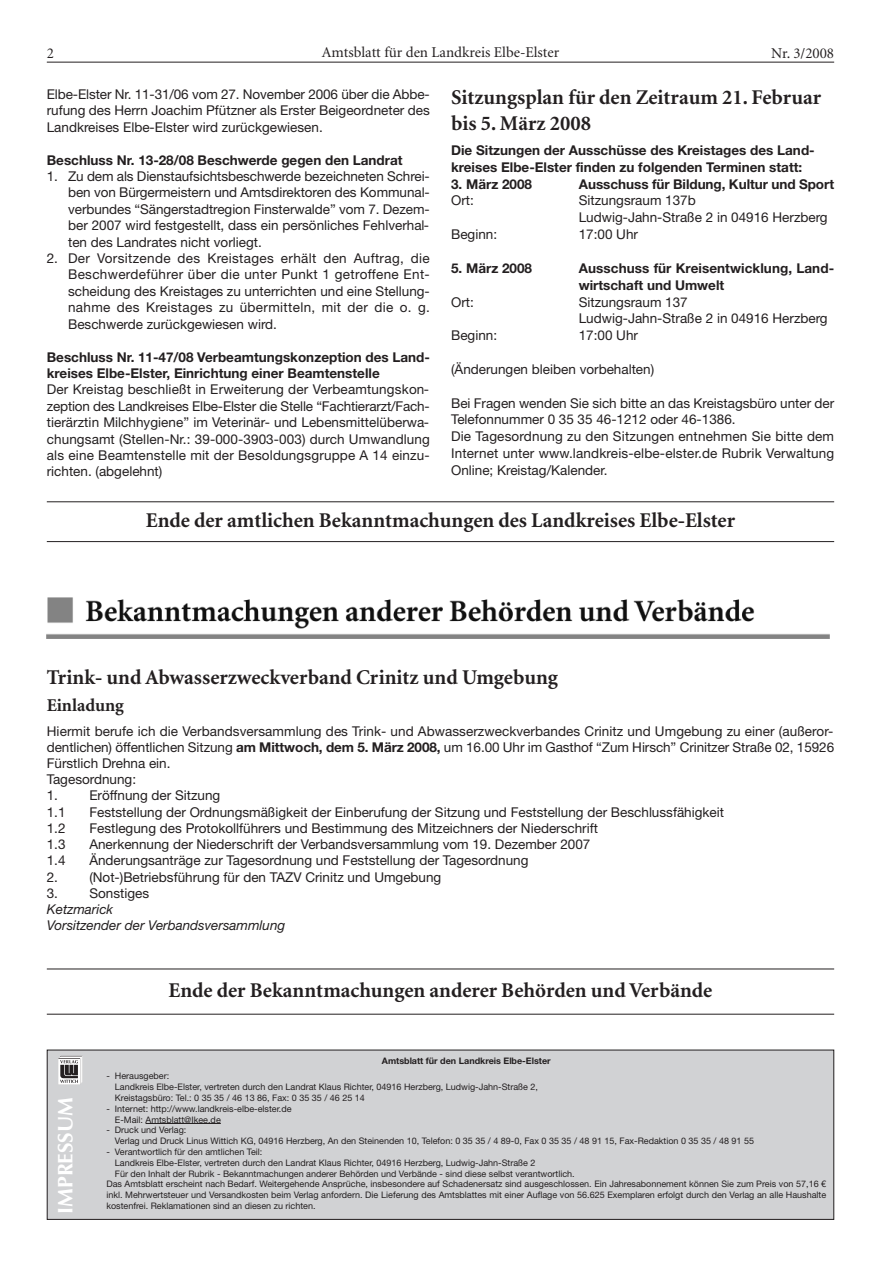
<style>
.page{position:relative;width:881px;height:1263px;background:#fff}
.page>*{position:absolute;margin:0;border:0;box-sizing:border-box;transform-origin:0 0}
.t1{font:700 21px/25.8px "Minion";color:#231f20}
.t2{font:700 21px "Optima";color:#fff}
.t3{font:700 18px "Minion";color:#231f20}
.t4{font:15px "Minion";color:#231f20}
.t5{font:13.5px/16.4px "Helvetica Neue LT";color:#231f20}
.t6{font:700 13.5px/16.8px "Helvetica Neue LT";color:#231f20}
.t7{font:italic 13.5px/16.2px "Helvetica Neue LT";color:#231f20}
.t8{font:9px/10.8px "Helvetica Neue LT";color:#231f20}
.t9{font:700 9px "Helvetica Neue LT";color:#231f20}
.s1{font-weight:700}
</style>
<div class="page">
<hr style="left:47px;top:62px;width:786px;height:1px;background:#231f20">
<img style="left:47px;top:597px;width:782px;height:42px">
<hr style="left:47px;top:501px;width:786px;height:1px;background:#231f20">
<hr style="left:47px;top:541px;width:786px;height:1px;background:#231f20">
<hr style="left:47px;top:968px;width:786px;height:1px;background:#231f20">
<hr style="left:47px;top:1014px;width:786px;height:1px;background:#231f20">
<div style="left:47px;top:1050px;width:786px;height:169px;background:#d1d2d4"></div>
<div style="left:47px;top:1050px;width:786px;height:170px;border:1px solid #231f20"></div>
<hr style="left:145px;top:1123px;width:76px;height:1px;background:#231f20">
<svg style="left:58px;top:1056px;width:25px;height:29px"></svg>
<p class="t4" style="left:47px;top:47px;width:9px">2</p>
<p class="t4" style="left:321px;top:47px;width:239px">Amtsblatt für den Landkreis Elbe-Elster</p>
<p class="t4" style="left:770px;top:47px;width:65px">Nr. 3/2008</p>
<p class="t5" style="left:47px;top:87px;width:384px;text-align:justify">Elbe-Elster Nr. 11-31/06 vom 27. November 2006 über die Abbe&shy;rufung des Herrn Joachim Pfützner als Erster Beigeordneter des Landkreises Elbe-Elster wird zurückgewiesen.</p>
<p class="t6" style="left:47px;top:153px;width:357px">Beschluss Nr. 13-28/08 Beschwerde gegen den Landrat</p>
<p class="t5" style="left:68px;top:169px;width:363px;text-align:justify;text-indent:-21px">1. Zu dem als Dienstaufsichtsbeschwerde bezeichneten Schrei&shy;ben von Bürgermeistern und Amtsdirektoren des Kommunal&shy;verbundes “Sängerstadtregion Finsterwalde” vom 7. Dezem&shy;ber 2007 wird festgestellt, dass ein persönliches Fehlverhal&shy;ten des Landrates nicht vorliegt.</p>
<p class="t5" style="left:68px;top:251px;width:363px;text-align:justify;text-indent:-21px">2. Der Vorsitzende des Kreistages erhält den Auftrag, die Beschwerdeführer über die unter Punkt 1 getroffene Ent&shy;scheidung des Kreistages zu unterrichten und eine Stellung&shy;nahme des Kreistages zu übermitteln, mit der die o. g.<br>Beschwerde zurückgewiesen wird.</p>
<p class="t6" style="left:47px;top:350px;width:384px;line-height:16.4px">Beschluss Nr. 11-47/08 Verbeamtungskonzeption des Land&shy;kreises Elbe-Elster, Einrichtung einer Beamtenstelle</p>
<p class="t5" style="left:47px;top:383px;width:384px;text-align:justify">Der Kreistag beschließt in Erweiterung der Verbeamtungskon&shy;zeption des Landkreises Elbe-Elster die Stelle “Fachtierarzt/Fach&shy;tierärztin Milchhygiene” im Veterinär- und Lebensmittelüberwa&shy;chungsamt (Stellen-Nr.: 39-000-3903-003) durch Umwandlung als eine Beamtenstelle mit der Besoldungsgruppe A 14 einzu&shy;richten. (abgelehnt)</p>
<h1 class="t1" style="left:451px;top:86px;width:371px">Sitzungsplan für den Zeitraum 21. Februar bis 5. März 2008</h1>
<p class="t6" style="left:451px;top:143px;width:365px">Die Sitzungen der Ausschüsse des Kreistages des Land&shy;kreises Elbe-Elster finden zu folgenden Terminen statt:</p>
<p class="t6" style="left:451px;top:177px;width:82px">3. März 2008</p>
<p class="t6" style="left:578px;top:177px;width:257px">Ausschuss für Bildung, Kultur und Sport</p>
<p class="t5" style="left:451px;top:194px;width:24px">Ort:</p>
<p class="t5" style="left:578px;top:194px;width:250px;line-height:16.8px">Sitzungsraum 137b<br>Ludwig-Jahn-Straße 2 in 04916 Herzberg</p>
<p class="t5" style="left:451px;top:227px;width:47px">Beginn:</p>
<p class="t5" style="left:578px;top:227px;width:61px">17:00 Uhr</p>
<p class="t6" style="left:451px;top:261px;width:82px">5. März 2008</p>
<p class="t6" style="left:578px;top:261px;width:257px">Ausschuss für Kreisentwicklung, Land&shy;wirtschaft und Umwelt</p>
<p class="t5" style="left:451px;top:295px;width:24px">Ort:</p>
<p class="t5" style="left:578px;top:295px;width:250px;line-height:16.8px">Sitzungsraum 137<br>Ludwig-Jahn-Straße 2 in 04916 Herzberg</p>
<p class="t5" style="left:451px;top:328px;width:47px">Beginn:</p>
<p class="t5" style="left:578px;top:328px;width:61px">17:00 Uhr</p>
<p class="t5" style="left:451px;top:362px;width:204px">(Änderungen bleiben vorbehalten)</p>
<p class="t5" style="left:451px;top:396px;width:384px;line-height:16.8px">Bei Fragen wenden Sie sich bitte an das Kreistagsbüro unter der Telefonnummer 0 35 35 46-1212 oder 46-1386.<br>Die Tagesordnung zu den Sitzungen entnehmen Sie bitte dem Internet unter www.landkreis-elbe-elster.de Rubrik Verwaltung Online; Kreistag/Kalender.</p>
<h1 class="t1" style="left:146px;top:509px;width:590px">Ende der amtlichen Bekanntmachungen des Landkreises Elbe-Elster</h1>
<h1 class="t1" style="left:47px;top:665px;width:512px">Trink- und Abwasserzweckverband Crinitz und Umgebung</h1>
<h2 class="t3" style="left:47px;top:698px;width:78px">Einladung</h2>
<p class="t5" style="left:47px;top:724px;width:788px">Hiermit berufe ich die Verbandsversammlung des Trink- und Abwasserzweckverbandes Crinitz und Umgebung zu einer (außeror&shy;dentlichen) öffentlichen Sitzung <span class="s1">am Mittwoch, dem 5. März 2008,</span> um 16.00 Uhr im Gasthof “Zum Hirsch” Crinitzer Straße 02, 15926<br>Fürstlich Drehna ein.<br>Tagesordnung:</p>
<p class="t5" style="left:47px;top:789px;width:175px">1. Eröffnung der Sitzung<br>1.1</p>
<p class="t5" style="left:89px;top:805px;width:636px">Feststellung der Ordnungsmäßigkeit der Einberufung der Sitzung und Feststellung der Beschlussfähigkeit</p>
<p class="t5" style="left:47px;top:821px;width:20px">1.2</p>
<p class="t5" style="left:89px;top:821px;width:510px">Festlegung des Protokollführers und Bestimmung des Mitzeichners der Niederschrift</p>
<p class="t5" style="left:47px;top:837px;width:20px">1.3</p>
<p class="t5" style="left:89px;top:837px;width:502px">Anerkennung der Niederschrift der Verbandsversammlung vom 19. Dezember 2007</p>
<p class="t5" style="left:47px;top:854px;width:20px">1.4</p>
<p class="t5" style="left:89px;top:854px;width:440px">Änderungsanträge zur Tagesordnung und Feststellung der Tagesordnung</p>
<p class="t5" style="left:47px;top:870px;width:396px">2. (Not-)Betriebsführung für den TAZV Crinitz und Umgebung</p>
<p class="t5" style="left:47px;top:886px;width:104px">3. Sonstiges</p>
<p class="t7" style="left:47px;top:902px;width:240px">Ketzmarick<br>Vorsitzender der Verbandsversammlung</p>
<h1 class="t2" style="left:57px;top:1214px;width:118px;rotate:-90deg">IMPRESSUM</h1>
<h1 class="t1" style="left:168px;top:979px;width:545px">Ende der Bekanntmachungen anderer Behörden und Verbände</h1>
<p class="t9" style="left:381px;top:1058px;width:170px">Amtsblatt für den Landkreis Elbe-Elster</p>
<p class="t8" style="left:115px;top:1072px;width:424px;text-indent:-9px">- Herausgeber:<br>Landkreis Elbe-Elster, vertreten durch den Landrat Klaus Richter, 04916 Herzberg, Ludwig-Jahn-Straße 2,<br>Kreistagsbüro: Tel.: 0 35 35 / 46 13 86, Fax: 0 35 35 / 46 25 14</p>
<p class="t8" style="left:115px;top:1104px;width:178px;text-indent:-9px">- Internet: http://www.landkreis-elbe-elster.de<br>E-Mail: Amtsblatt@Ikee.de</p>
<p class="t8" style="left:115px;top:1126px;width:640px;text-indent:-9px">- Druck und Verlag:<br>Verlag und Druck Linus Wittich KG, 04916 Herzberg, An den Steinenden 10, Telefon: 0 35 35 / 4 89-0, Fax 0 35 35 / 48 91 15, Fax-Redaktion 0 35 35 / 48 91 55</p>
<p class="t8" style="left:106px;top:1147px;width:157px">- Verantwortlich für den amtlichen Teil:</p>
<p class="t8" style="left:115px;top:1158px;width:422px">Landkreis Elbe-Elster, vertreten durch den Landrat Klaus Richter, 04916 Herzberg, Ludwig-Jahn-Straße 2</p>
<p class="t8" style="left:115px;top:1169px;width:461px">Für den Inhalt der Rubrik - Bekanntmachungen anderer Behörden und Verbände - sind diese selbst verantwortlich.</p>
<p class="t8" style="left:106px;top:1180px;width:721px">Das Amtsblatt erscheint nach Bedarf. Weitergehende Ansprüche, insbesondere auf Schadenersatz sind ausgeschlossen. Ein Jahresabonnement können Sie zum Preis von 57,16 €</p>
<p class="t8" style="left:106px;top:1190px;width:721px">inkl. Mehrwertsteuer und Versandkosten beim Verlag anfordern. Die Lieferung des Amtsblattes mit einer Auflage von 56.625 Exemplaren erfolgt durch den Verlag an alle Haushalte</p>
<p class="t8" style="left:106px;top:1201px;width:211px">kostenfrei. Reklamationen sind an diesen zu richten.</p>
</div>
